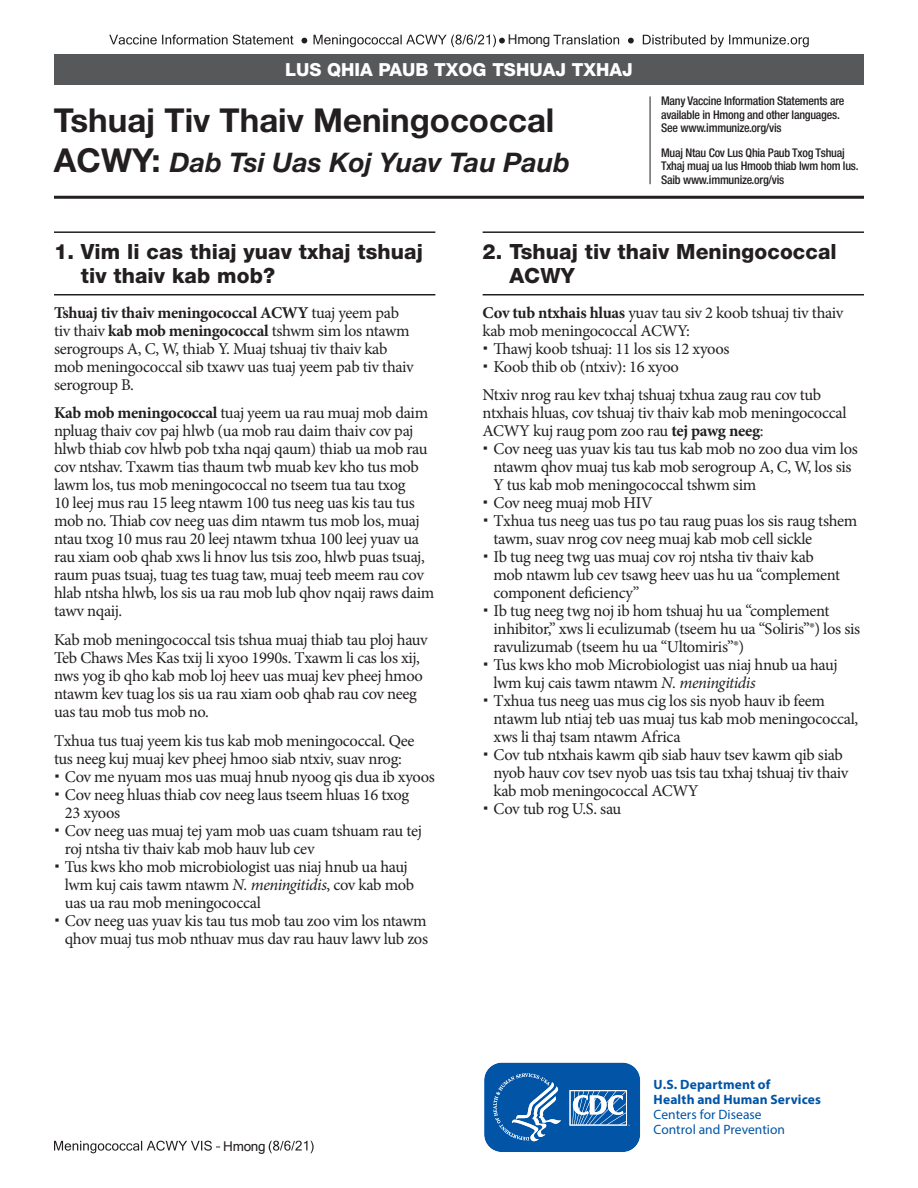
<style>
.page{position:relative;width:918px;height:1188px;background:#fff}
.page>*{position:absolute;margin:0;border:0;box-sizing:border-box;transform-origin:0 0}
.t1{font:700 33px "Helvetica Neue LT Std";color:#231f20}
.t2{font:italic 700 27px "Helvetica Neue LT Std";color:#231f20}
.t3{font:800 21px/24px "Helvetica Neue LT Std";letter-spacing:.005em;color:#231f20}
.t4{font:800 18px "Helvetica Neue LT Std";color:#fff}
.t5{font:16.5px/18px "Minion Pro";letter-spacing:-.02em;color:#231f20}
.t6{font:700 13.5px/15px "Myriad Pro";letter-spacing:.01em;color:#0154a6}
.t7{font:13.5px/15px "Myriad Pro";color:#0154a6}
.t8{font:13.5px "Microsoft Sans Serif";letter-spacing:-.02em;color:#231f20}
.t9{font:500 condensed 12px/13.5px "Helvetica Neue LT Std";letter-spacing:-.02em;color:#231f20}
.s1{font-style:normal;font-size:33px}
.s2{font-weight:700}
.s3{font-style:italic}
</style>
<div class="page">
<div style="left:54px;top:54px;width:810px;height:31px;background:#57585a"></div>
<hr style="left:650px;top:96px;width:1px;height:88px;background:#231f20">
<hr style="left:54px;top:196px;width:810px;height:3px;background:#231f20">
<svg style="left:484px;top:1062px;width:157px;height:90px;background:#296fb4"></svg>
<hr style="left:54px;top:294px;width:381px;height:1px;background:#231f20">
<hr style="left:54px;top:231px;width:381px;height:2px;background:#231f20">
<hr style="left:483px;top:294px;width:381px;height:1px;background:#231f20">
<hr style="left:483px;top:231px;width:381px;height:2px;background:#231f20">
<svg style="left:109px;top:35px;width:198px;height:10px"></svg>
<svg style="left:314px;top:35px;width:191px;height:12px"></svg>
<svg style="left:553px;top:35px;width:256px;height:12px"></svg>
<svg style="left:54px;top:1141px;width:166px;height:12px"></svg>
<svg style="left:269px;top:1141px;width:45px;height:12px"></svg>
<p class="t8" style="left:508px;top:32px;width:44px">Hmong</p>
<p class="t4" style="left:285px;top:59px;width:349px">LUS QHIA PAUB TXOG TSHUAJ TXHAJ</p>
<h1 class="t1" style="left:54px;top:100px;width:502px">Tshuaj Tiv Thaiv Meningococcal</h1>
<h2 class="t2" style="left:54px;top:146px;width:517px"><span class="s1">ACWY:</span> Dab Tsi Uas Koj Yuav Tau Paub</h2>
<p class="t9" style="left:661px;top:94px;width:185px">Many Vaccine Information Statements are available in Hmong and other languages.<br>See www.immunize.org/vis</p>
<p class="t9" style="left:661px;top:146px;width:199px">Muaj Ntau Cov Lus Qhia Paub Txog Tshuaj<br>Txhaj muaj ua lus Hmoob thiab lwm hom lus.<br>Saib www.immunize.org/vis</p>
<p class="t3" style="left:81px;top:239px;width:344px;text-indent:-27px">1. Vim li cas thiaj yuav txhaj tshuaj tiv thaiv kab mob?</p>
<p class="t5" style="left:54px;top:303px;width:361px"><span class="s2">Tshuaj tiv thaiv meningococcal ACWY</span> tuaj yeem pab tiv thaiv <span class="s2">kab mob meningococcal</span> tshwm sim los ntawm serogroups A, C, W, thiab Y. Muaj tshuaj tiv thaiv kab mob meningococcal sib txawv uas tuaj yeem pab tiv thaiv serogroup B.</p>
<p class="t5" style="left:54px;top:404px;width:382px"><span class="s2">Kab mob meningococcal</span> tuaj yeem ua rau muaj mob daim npluag thaiv cov paj hlwb (ua mob rau daim thaiv cov paj hlwb thiab cov hlwb pob txha nqaj qaum) thiab ua mob rau cov ntshav. Txawm tias thaum twb muab kev kho tus mob lawm los, tus mob meningococcal no tseem tua tau txog<br>10 leej mus rau 15 leeg ntawm 100 tus neeg uas kis tau tus mob no. Thiab cov neeg uas dim ntawm tus mob los, muaj ntau txog 10 mus rau 20 leej ntawm txhua 100 leej yuav ua rau xiam oob qhab xws li hnov lus tsis zoo, hlwb puas tsuaj, raum puas tsuaj, tuag tes tuag taw, muaj teeb meem rau cov hlab ntsha hlwb, los sis ua rau mob lub qhov nqaij raws daim tawv nqaij.</p>
<p class="t5" style="left:54px;top:631px;width:375px">Kab mob meningococcal tsis tshua muaj thiab tau ploj hauv Teb Chaws Mes Kas txij li xyoo 1990s. Txawm li cas los xij, nws yog ib qho kab mob loj heev uas muaj kev pheej hmoo ntawm kev tuag los sis ua rau xiam oob qhab rau cov neeg uas tau mob tus mob no.</p>
<p class="t5" style="left:54px;top:732px;width:362px">Txhua tus tuaj yeem kis tus kab mob meningococcal. Qee</p>
<p class="t5" style="left:54px;top:750px;width:349px">tus neeg kuj muaj kev pheej hmoo siab ntxiv, suav nrog:</p>
<p class="t5" style="left:65px;top:768px;width:372px">Cov me nyuam mos uas muaj hnub nyoog qis dua ib xyoos</p>
<p class="t5" style="left:65px;top:786px;width:346px">Cov neeg hluas thiab cov neeg laus tseem hluas 16 txog</p>
<p class="t5" style="left:65px;top:804px;width:57px">23 xyoos</p>
<p class="t5" style="left:65px;top:822px;width:359px">Cov neeg uas muaj tej yam mob uas cuam tshuam rau tej</p>
<p class="t5" style="left:65px;top:840px;width:251px">roj ntsha tiv thaiv kab mob hauv lub cev</p>
<p class="t5" style="left:65px;top:858px;width:345px">Tus kws kho mob microbiologist uas niaj hnub ua hauj</p>
<p class="t5" style="left:65px;top:876px;width:351px">lwm kuj cais tawm ntawm <span class="s3">N. meningitidis</span>, cov kab mob</p>
<p class="t5" style="left:65px;top:894px;width:198px">uas ua rau mob meningococcal</p>
<p class="t5" style="left:65px;top:912px;width:363px">Cov neeg uas yuav kis tau tus mob tau zoo vim los ntawm</p>
<p class="t5" style="left:65px;top:930px;width:365px">qhov muaj tus mob nthuav mus dav rau hauv lawv lub zos</p>
<p class="t3" style="left:509px;top:239px;width:329px;text-indent:-27px">2. Tshuaj tiv thaiv Meningococcal<br>ACWY</p>
<p class="t5" style="left:483px;top:303px;width:362px"><span class="s2">Cov tub ntxhais hluas</span> yuav tau siv 2 koob tshuaj tiv thaiv</p>
<p class="t5" style="left:483px;top:321px;width:209px">kab mob meningococcal ACWY:</p>
<p class="t5" style="left:493px;top:339px;width:238px">Thawj koob tshuaj: 11 los sis 12 xyoos</p>
<p class="t5" style="left:493px;top:357px;width:187px">Koob thib ob (ntxiv): 16 xyoo</p>
<p class="t5" style="left:483px;top:386px;width:366px">Ntxiv nrog rau kev txhaj tshuaj txhua zaug rau cov tub ntxhais hluas, cov tshuaj tiv thaiv kab mob meningococcal<br>ACWY kuj raug pom zoo rau <span class="s2">tej pawg neeg</span>:</p>
<p class="t5" style="left:493px;top:440px;width:368px">Cov neeg uas yuav kis tau tus kab mob no zoo dua vim los ntawm qhov muaj tus kab mob serogroup A, C, W, los sis Y tus kab mob meningococcal tshwm sim<br>Cov neeg muaj mob HIV<br>Txhua tus neeg uas tus po tau raug puas los sis raug tshem tawm, suav nrog cov neeg muaj kab mob cell sickle<br>Ib tug neeg twg uas muaj cov roj ntsha tiv thaiv kab<br>mob ntawm lub cev tsawg heev uas hu ua “complement component deficiency”<br>Ib tug neeg twg noj ib hom tshuaj hu ua “complement inhibitor,” xws li eculizumab (tseem hu ua “Soliris”®) los sis ravulizumab (tseem hu ua “Ultomiris”®)<br>Tus kws kho mob Microbiologist uas niaj hnub ua hauj lwm kuj cais tawm ntawm <span class="s3">N. meningitidis<br></span>Txhua tus neeg uas mus cig los sis nyob hauv ib feem ntawm lub ntiaj teb uas muaj tus kab mob meningococcal, xws li thaj tsam ntawm Africa<br>Cov tub ntxhais kawm qib siab hauv tsev kawm qib siab nyob hauv cov tsev nyob uas tsis tau txhaj tshuaj tiv thaiv kab mob meningococcal ACWY<br>Cov tub rog U.S. sau</p>
<p class="t8" style="left:223px;top:1138px;width:44px">Hmong</p>
<p class="t6" style="left:654px;top:1077px;width:169px">U.S. Department of<br>Health and Human Services</p>
<p class="t7" style="left:654px;top:1107px;width:133px">Centers for Disease<br>Control and Prevention</p>
</div>
